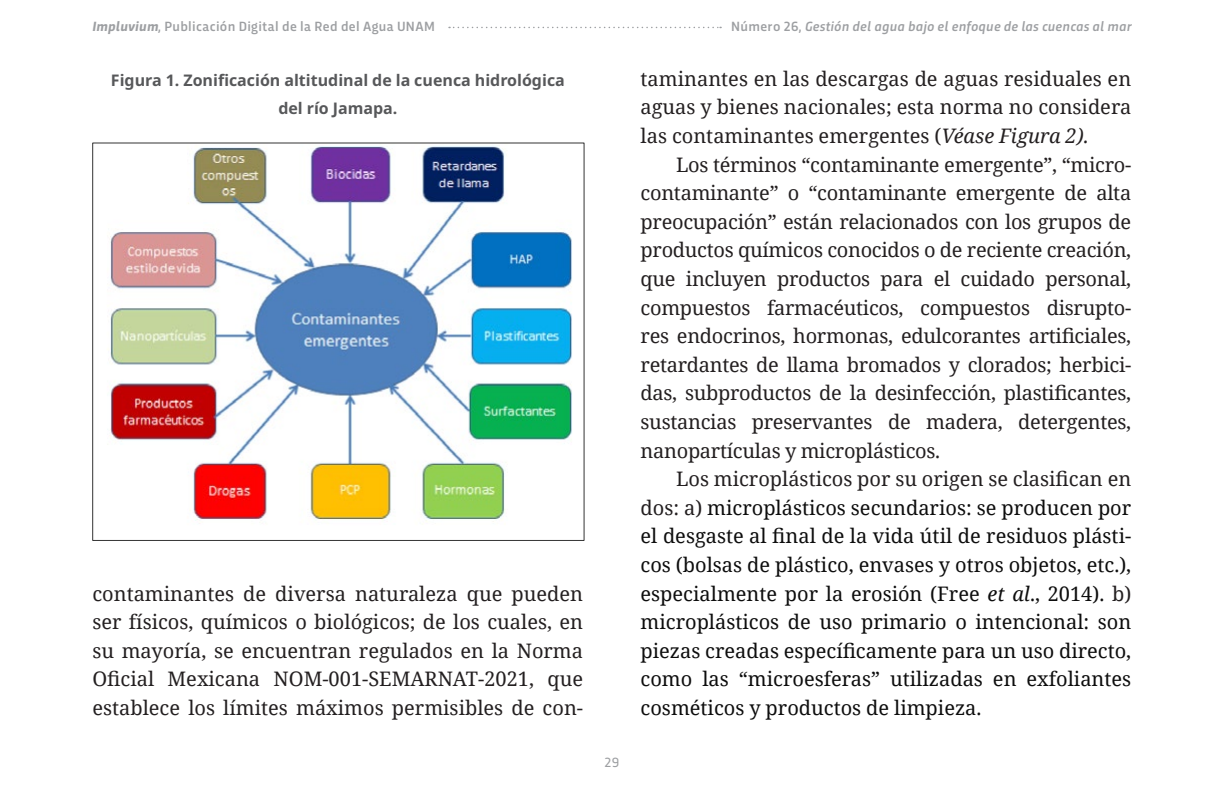
<style>
.page{position:relative;width:1224px;height:792px;background:#fff}
.page>*{position:absolute;margin:0;border:0;box-sizing:border-box;transform-origin:0 0}
.p_ParrafoBasico{font:20px/28.6px "Noto Serif";color:#231f20;text-align:justify}
.p_ParrafoBasico-2{font:20px/28.6px "Noto Serif";color:#0d0d0d;text-align:justify}
.h1Tablas{font:700 16px/28.6px "Noto Sans";color:#57585a;text-align:center}
.t1{font:italic 500 14px "Trasandina";letter-spacing:.02em;color:#9d9fa2}
.t2{font:500 14px "Trasandina";letter-spacing:.025em;color:#9d9fa2}
.t3{font:14px "Trasandina";color:#9d9fa2}
.s1{font-weight:700;font-style:italic}
.s2{font-style:normal}
.s3{font-style:italic}
.s4{color:#231f20}
</style>
<div class="page">
<svg style="left:449px;top:27px;width:272px;height:1px"></svg>
<img style="left:110px;top:146px;width:462px;height:376px">
<p class="t2" style="left:92px;top:16px;width:344px"><span class="s1">Impluvium</span>, Publicación Digital de la Red del Agua UNAM</p>
<p class="t1" style="left:731px;top:16px;width:402px"><span class="s2">Número 26,</span> Gestión del agua bajo el enfoque de las cuencas al mar</p>
<p class="h1Tablas" style="left:111px;top:66px;width:455px">Figura 1. Zonificación altitudinal de la cuenca hidrológica del río Jamapa.</p>
<p class="p_ParrafoBasico" style="left:92px;top:578px;width:492px">contaminantes de diversa naturaleza que pueden ser físicos, químicos o biológicos; de los cuales, en su mayoría, se encuentran regulados en la Norma Oficial Mexicana NOM-001-SEMARNAT-2021, que establece los límites máximos permisibles de con-</p>
<p class="t3" style="left:605px;top:752px;width:16px">29</p>
<p class="p_ParrafoBasico" style="left:641px;top:64px;width:492px">taminantes en las descargas de aguas residuales en aguas y bienes nacionales; esta norma no considera las contaminantes emergentes (<span class="s3">Véase Figura 2).</span></p>
<p class="p_ParrafoBasico" style="left:641px;top:149px;width:492px;text-indent:35px">Los términos “contaminante emergente”, “micro&shy;contaminante” o “contaminante emergente de alta preocupación” están relacionados con los grupos de productos químicos conocidos o de reciente creación, que incluyen productos para el cuidado personal, compuestos farmacéuticos, compuestos disrupto&shy;res endocrinos, hormonas, edulcorantes artificiales, retardantes de llama bromados y clorados; herbici&shy;das, subproductos de la desinfección, plastificantes, sustancias preservantes de madera, detergentes, nanopartículas y microplásticos.</p>
<p class="p_ParrafoBasico-2" style="left:641px;top:464px;width:492px;text-indent:35px"><span class="s4">Los microplásticos por su origen se clasifican en dos: a)</span> microplásticos secundarios: se producen por el desgaste al final de la vida útil de residuos plásti&shy;cos (bolsas de plástico, envases y otros objetos, etc.), especialmente por la erosión (Free <span class="s3">et al</span>., 2014). <span class="s4">b) </span>microplásticos de uso primario o intencional: son piezas creadas específicamente para un uso directo, como las “microesferas” utilizadas en exfoliantes cosméticos y productos de limpieza.</p>
</div>
